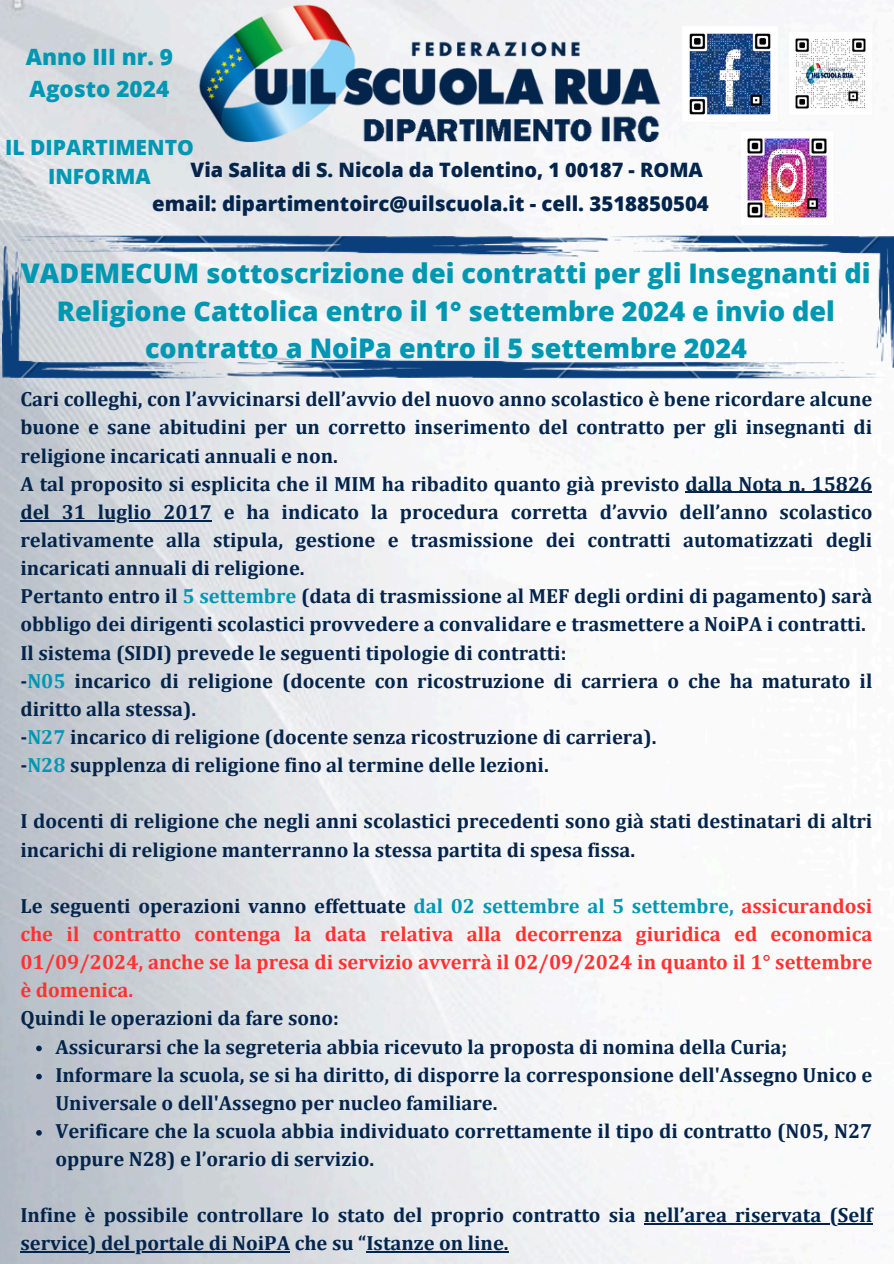
<style>
.page{position:relative;width:894px;height:1264px;background:#fff}
.page>*{position:absolute;margin:0;border:0;box-sizing:border-box;transform-origin:0 0}
.t1{font:800 27px/37.2px "Open Sans";color:#0097b2;text-align:center}
.t2{font:800 22.5px/31.5px "Open Sans";color:#0097b2}
.t3{font:800 21px/29.2px "Open Sans";color:#0097b2;text-align:center}
.t4{font:700 20.55px/28.2px "Cambria";color:#03244b}
.t5{font:700 20.55px "Cambria";color:#ff3131}
.t6{font:800 20.4px "Open Sans";color:#03244b}
.t7{font:800 19.8px "Open Sans";color:#03244b}
.s1{color:#0097b2}
.s2{color:#ff3131}
</style>
<div class="page">
<img style="left:0;top:0;width:873px;height:1263px">
<img style="left:187px;top:0;width:486px;height:153px">
<img style="left:3px;top:235px;width:890px;height:143px">
<img style="left:788px;top:32px;width:84px;height:84px">
<img style="left:741px;top:131px;width:93px;height:94px">
<hr style="left:685px;top:492px;width:187px;height:1px;background:#03244b">
<hr style="left:20px;top:520px;width:192px;height:1px;background:#03244b">
<svg style="left:36px;top:1045px;width:6px;height:6px"></svg>
<svg style="left:36px;top:1073px;width:6px;height:6px"></svg>
<svg style="left:36px;top:1130px;width:6px;height:5px"></svg>
<hr style="left:643px;top:1223px;width:229px;height:1px;background:#03244b">
<hr style="left:20px;top:1251px;width:270px;height:1px;background:#03244b">
<hr style="left:366px;top:1251px;width:127px;height:1px;background:#03244b">
<svg style="left:493px;top:1251px;width:15px;height:1px"></svg>
<img style="left:681px;top:25px;width:96px;height:97px">
<p class="t2" style="left:26px;top:41px;width:149px">Anno III nr. 9<br>Agosto 2024</p>
<p class="t3" style="left:5px;top:132px;width:190px">IL DIPARTIMENTO<br>INFORMA</p>
<p class="t7" style="left:190px;top:156px;width:513px">Via Salita di S. Nicola da Tolentino, 1 00187 - ROMA</p>
<p class="t6" style="left:152px;top:189px;width:558px">email: dipartimentoirc@uilscuola.it - cell. 3518850504</p>
<h2 class="t1" style="left:21px;top:254px;width:850px">VADEMECUM sottoscrizione dei contratti per gli Insegnanti di<br>Religione Cattolica entro il 1° settembre 2024 e invio del contratto a NoiPa entro il 5 settembre 2024</h2>
<h3 class="t4" style="left:20px;top:385px;width:853px">Cari colleghi, con l’avvicinarsi dell’avvio del nuovo anno scolastico è bene ricordare alcune buone e sane abitudini per un corretto inserimento del contratto per gli insegnanti di religione incaricati annuali e non.<br>A tal proposito si esplicita che il MIM ha ribadito quanto già previsto dalla Nota n. 15826</h3>
<p class="t4" style="left:20px;top:497px;width:853px">del 31 luglio 2017 e ha indicato la procedura corretta d’avvio dell’anno scolastico relativamente alla stipula, gestione e trasmissione dei contratti automatizzati degli incaricati annuali di religione.<br>Pertanto entro il <span class="s1">5 settembre</span> (data di trasmissione al MEF degli ordini di pagamento) sarà obbligo dei dirigenti scolastici provvedere a convalidare e trasmettere a NoiPA i contratti.<br>Il sistema (SIDI) prevede le seguenti tipologie di contratti:<br>-<span class="s1">N05</span> incarico di religione (docente con ricostruzione di carriera o che ha maturato il diritto alla stessa).<br>-<span class="s1">N27</span> incarico di religione (docente senza ricostruzione di carriera).<br>-<span class="s1">N28</span> supplenza di religione fino al termine delle lezioni.</p>
<p class="t4" style="left:20px;top:806px;width:853px">I docenti di religione che negli anni scolastici precedenti sono già stati destinatari di altri incarichi di religione manterranno la stessa partita di spesa fissa.</p>
<p class="t4" style="left:20px;top:891px;width:853px">Le seguenti operazioni vanno effettuate <span class="s1">dal 02 settembre al 5 settembre,</span> <span class="s2">assicurandosi</span></p>
<h1 class="t5" style="left:20px;top:921px;width:853px">che il contratto contenga la data relativa alla decorrenza giuridica ed economica</h1>
<h1 class="t5" style="left:20px;top:949px;width:853px">01/09/2024, anche se la presa di servizio avverrà il 02/09/2024 in quanto il 1° settembre</h1>
<h1 class="t5" style="left:20px;top:977px;width:114px">è domenica.</h1>
<h1 class="t4" style="left:20px;top:1003px;width:320px">Quindi le operazioni da fare sono:</h1>
<h1 class="t4" style="left:55px;top:1031px;width:733px">Assicurarsi che la segreteria abbia ricevuto la proposta di nomina della Curia;</h1>
<h1 class="t4" style="left:55px;top:1060px;width:818px">Informare la scuola, se si ha diritto, di disporre la corresponsione dell'Assegno Unico e</h1>
<h1 class="t4" style="left:55px;top:1088px;width:443px">Universale o dell'Assegno per nucleo familiare.</h1>
<h1 class="t4" style="left:55px;top:1116px;width:818px">Verificare che la scuola abbia individuato correttamente il tipo di contratto (N05, N27</h1>
<h3 class="t4" style="left:55px;top:1144px;width:320px">oppure N28) e l’orario di servizio.</h3>
<h3 class="t4" style="left:20px;top:1200px;width:853px">Infine è possibile controllare lo stato del proprio contratto sia nell’area riservata (Self</h3>
<h3 class="t4" style="left:20px;top:1228px;width:489px">service) del portale di NoiPA che su “Istanze on line.</h3>
</div>
